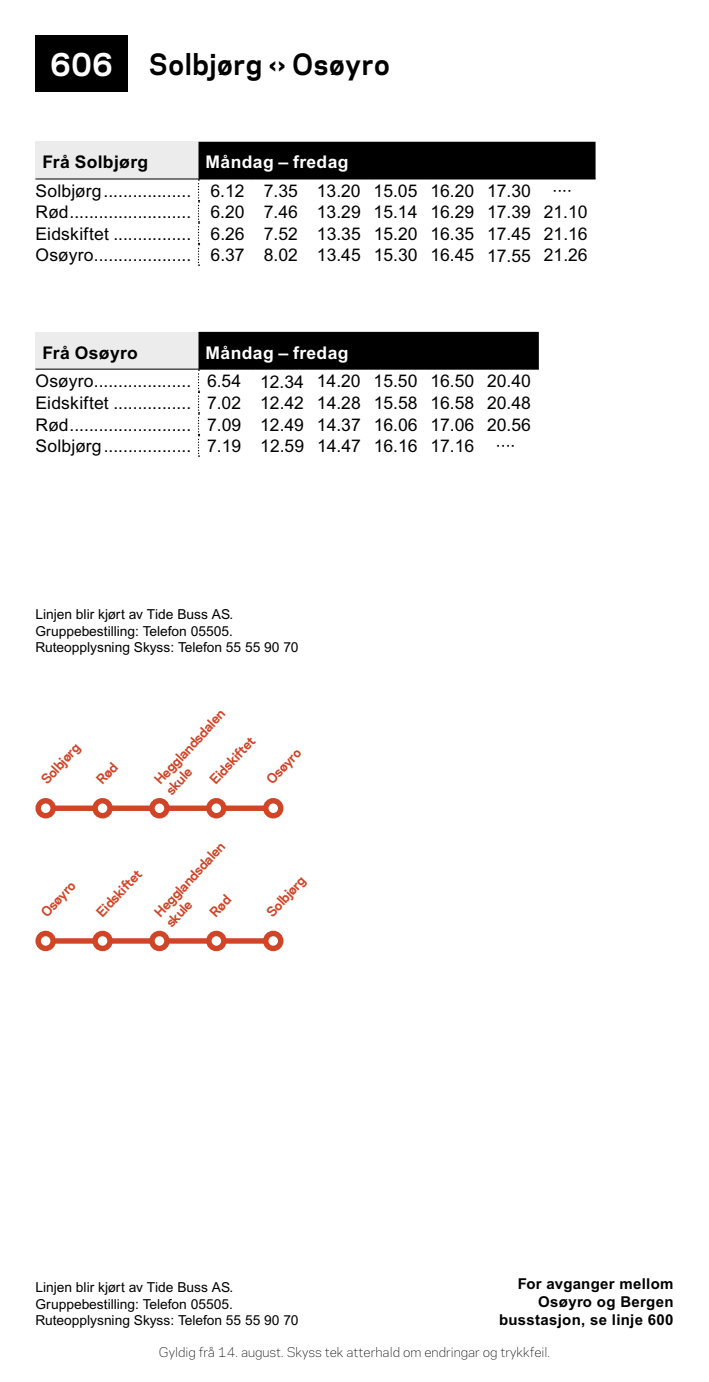
<style>
.page{position:relative;width:709px;height:1382px;background:#fff}
.page>*{position:absolute;margin:0;border:0;box-sizing:border-box;transform-origin:0 0}
.Linjenummer{font:700 30px "Galaxie Polaris";color:#fff}
.Linjenavn{font:700 27.5px "Galaxie Polaris";letter-spacing:.02em;color:#000;scale:.95 1}
.t1{font:17.5px/28.8px "Arial MT Pro";color:#000}
.t2{font:700 17.5px "Arial MT Pro";letter-spacing:.02em;color:#000}
.t3{font:700 15px/18px "Arial MT Pro";letter-spacing:.02em;color:#000;text-align:right}
.t4{font:13.75px/16.5px "Arial MT Pro";color:#000}
.t5{font:700 12.75px/15.2px "Galaxie Polaris";color:#d04528}
.t6{font:300 12.5px "Galaxie Polaris";color:#000}
.s1{font-weight:700;color:#fff}
</style>
<div class="page">
<div style="left:47px;top:938px;width:233px;height:6px;background:#d04528"></div>
<div style="left:266px;top:933px;width:15px;height:15px;background:#fff;border-radius:50%"></div>
<div style="left:263px;top:931px;width:20px;height:20px;border:5px solid #d04528;border-radius:50%"></div>
<div style="left:209px;top:933px;width:15px;height:15px;background:#fff;border-radius:50%"></div>
<div style="left:206px;top:931px;width:20px;height:20px;border:5px solid #d04528;border-radius:50%"></div>
<svg style="left:152px;top:933px;width:15px;height:15px"></svg>
<div style="left:149px;top:931px;width:21px;height:20px;border:5px solid #d04528;border-radius:50%"></div>
<svg style="left:95px;top:933px;width:15px;height:15px"></svg>
<div style="left:92px;top:931px;width:21px;height:20px;border:5px solid #d04528;border-radius:50%"></div>
<svg style="left:38px;top:933px;width:15px;height:15px"></svg>
<div style="left:35px;top:931px;width:21px;height:20px;border:5px solid #d04528;border-radius:50%"></div>
<div style="left:47px;top:805px;width:233px;height:6px;background:#d04528"></div>
<svg style="left:266px;top:801px;width:15px;height:15px"></svg>
<div style="left:263px;top:798px;width:20px;height:20px;border:5px solid #d04528;border-radius:50%"></div>
<svg style="left:209px;top:801px;width:15px;height:15px"></svg>
<div style="left:206px;top:798px;width:20px;height:20px;border:5px solid #d04528;border-radius:50%"></div>
<svg style="left:152px;top:801px;width:15px;height:15px"></svg>
<div style="left:149px;top:798px;width:21px;height:20px;border:5px solid #d04528;border-radius:50%"></div>
<svg style="left:95px;top:801px;width:15px;height:15px"></svg>
<div style="left:92px;top:798px;width:21px;height:20px;border:5px solid #d04528;border-radius:50%"></div>
<svg style="left:38px;top:801px;width:15px;height:15px"></svg>
<div style="left:35px;top:798px;width:21px;height:20px;border:5px solid #d04528;border-radius:50%"></div>
<div style="left:35px;top:142px;width:163px;height:37px;background:#ececec"></div>
<hr style="left:35px;top:179px;width:163px;height:1px;background:#000">
<svg style="left:198px;top:142px;width:397px;height:124px"></svg>
<div style="left:35px;top:332px;width:163px;height:37px;background:#ececec"></div>
<hr style="left:35px;top:369px;width:163px;height:1px;background:#000">
<svg style="left:198px;top:332px;width:341px;height:125px"></svg>
<div style="left:35px;top:35px;width:93px;height:57px;background:#000"></div>
<p class="Linjenummer" style="left:50px;top:42px;width:65px">606</p>
<p class="Linjenavn" style="left:149px;top:43px;width:255px">Solbjørg ‹› Osøyro</p>
<p class="t1" style="left:35px;top:149px;width:538px;text-indent:170px"><span class="s1">Måndag – fredag<br></span>Solbjørg .................. 6.12 7.35 13.20 15.05 16.20 17.30 ····</p>
<p class="t1" style="left:35px;top:202px;width:553px;line-height:21.5px;text-align:justify">Rød ......................... 6.20 7.46 13.29 15.14 16.29 17.39 21.10<br>Eidskiftet ................ 6.26 7.52 13.35 15.20 16.35 17.45 21.16<br>Osøyro .................... 6.37 8.02 13.45 15.30 16.45 17.55 21.26</p>
<p class="t2" style="left:43px;top:152px;width:107px">Frå Solbjørg</p>
<p class="t1" style="left:35px;top:339px;width:497px;text-indent:170px"><span class="s1">Måndag – fredag<br></span>Osøyro .................... 6.54 12.34 14.20 15.50 16.50 20.40</p>
<p class="t1" style="left:35px;top:393px;width:497px;line-height:21.8px;text-align:justify">Eidskiftet ................ 7.02 12.42 14.28 15.58 16.58 20.48<br>Rød ......................... 7.09 12.49 14.37 16.06 17.06 20.56<br>Solbjørg .................. 7.19 12.59 14.47 16.16 17.16 ····</p>
<p class="t2" style="left:43px;top:342px;width:97px">Frå Osøyro</p>
<p class="t4" style="left:35px;top:607px;width:265px">Linjen blir kjørt av Tide Buss AS.<br>Gruppebestilling: Telefon 05505.<br>Ruteopplysning Skyss: Telefon 55 55 90 70</p>
<p class="t5" style="left:151px;top:776px;width:98px;rotate:-47deg">Hegglandsdalen skule</p>
<p class="t5" style="left:206px;top:776px;width:61px;rotate:-47deg">Eidskiftet</p>
<p class="t5" style="left:37px;top:776px;width:52px;rotate:-47deg">Solbjørg</p>
<p class="t5" style="left:263px;top:776px;width:45px;rotate:-47deg">Osøyro</p>
<p class="t5" style="left:151px;top:909px;width:98px;rotate:-47deg">Hegglandsdalen skule</p>
<p class="t5" style="left:93px;top:909px;width:61px;rotate:-47deg">Eidskiftet</p>
<p class="t5" style="left:37px;top:909px;width:45px;rotate:-47deg">Osøyro</p>
<p class="t5" style="left:263px;top:909px;width:52px;rotate:-47deg">Solbjørg</p>
<p class="t3" style="left:499px;top:1275px;width:176px">For avganger mellom<br>Osøyro og Bergen busstasjon, se linje 600</p>
<p class="t4" style="left:35px;top:1280px;width:265px">Linjen blir kjørt av Tide Buss AS.<br>Gruppebestilling: Telefon 05505.<br>Ruteopplysning Skyss: Telefon 55 55 90 70</p>
<p class="t6" style="left:227px;top:1342px;width:10px">5</p>
<p class="t6" style="left:159px;top:1342px;width:392px">Gyldig frå 14. august. Skyss tek atterhald om endringar og trykkfeil.</p>
</div>
